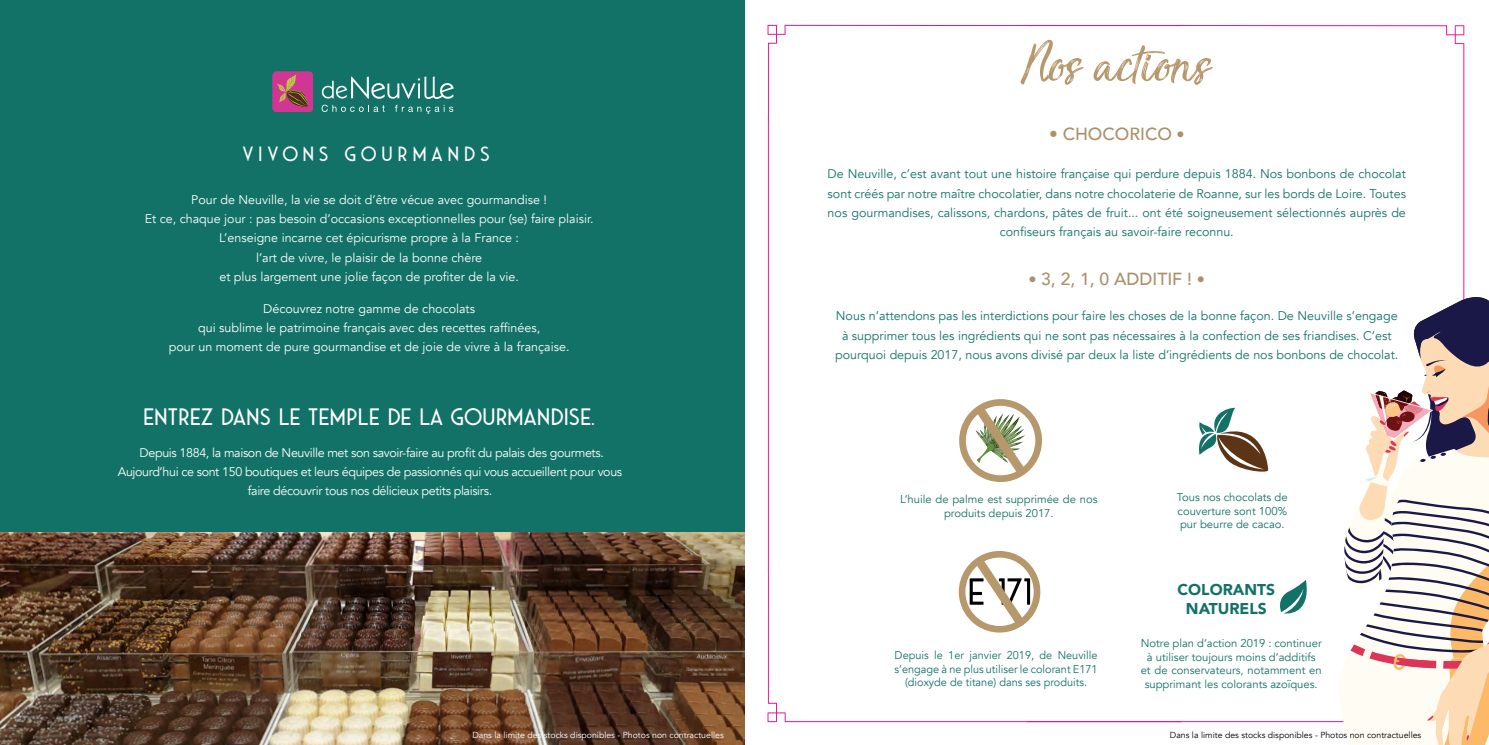
<style>
.page{position:relative;width:1489px;height:745px;background:#fff}
.page>*{position:absolute;margin:0;border:0;box-sizing:border-box;transform-origin:0 0}
.t1{font:72.5px "Sensations and Qualities";color:#b7986c}
.t2{font:23.75px "Saveur Sans Round";color:#fff}
.t3{font:20.62px "Saveur Sans Round";letter-spacing:.225em;color:#fff}
.t4{font:500 17.5px "Avenir";color:#ab906b}
.t5{font:900 15.62px "Avenir";color:#137267}
.t6{font:12.5px/19.2px "Avenir";color:#137267;text-align:center}
.t7{font:12.5px "Avenir";color:#fff}
.t8{font:12.5px/19.2px "Avenir";letter-spacing:-.03em;color:#fff;text-align:center}
.t9{font:11.25px/13.5px "Avenir";color:#137267;text-align:center}
.t10{font:8.75px "Avenir";color:#fff}
.t11{font:8.75px "Avenir";color:#000001}
.s1{font-size:16.25px}
</style>
<div class="page">
<div style="left:0;top:0;width:744px;height:744px;background:#137267"></div>
<div style="left:272px;top:71px;width:41px;height:41px;background:#d33595;border-radius:4px"></div>
<svg style="left:276px;top:74px;width:32px;height:33px"></svg>
<svg style="left:322px;top:76px;width:131px;height:23px"></svg>
<svg style="left:321px;top:105px;width:64px;height:7px"></svg>
<svg style="left:395px;top:105px;width:58px;height:9px"></svg>
<svg style="left:767px;top:25px;width:259px;height:696px"></svg>
<svg style="left:1336px;top:292px;width:153px;height:453px"></svg>
<svg style="left:959px;top:399px;width:82px;height:82px"></svg>
<svg style="left:958px;top:550px;width:82px;height:82px"></svg>
<svg style="left:1199px;top:407px;width:69px;height:65px"></svg>
<svg style="left:1280px;top:580px;width:27px;height:34px"></svg>
<img style="left:0;top:532px;width:744px;height:212px">
<p class="t3" style="left:242px;top:143px;width:249px">VIVONS GOURMANDS</p>
<p class="t7" style="left:191px;top:192px;width:357px">Pour de Neuville, la vie se doit d’être vécue avec gourmandise !</p>
<p class="t7" style="left:145px;top:211px;width:450px">Et ce, chaque jour : pas besoin d’occasions exceptionnelles pour (se) faire plaisir.</p>
<p class="t7" style="left:219px;top:230px;width:301px">L’enseigne incarne cet épicurisme propre à la France :</p>
<p class="t7" style="left:256px;top:250px;width:228px">l’art de vivre, le plaisir de la bonne chère</p>
<p class="t7" style="left:219px;top:269px;width:301px">et plus largement une jolie façon de profiter de la vie.</p>
<p class="t7" style="left:263px;top:301px;width:213px">Découvrez notre gamme de chocolats</p>
<p class="t7" style="left:198px;top:320px;width:343px">qui sublime le patrimoine français avec des recettes raffinées,</p>
<p class="t7" style="left:169px;top:339px;width:402px">pour un moment de pure gourmandise et de joie de vivre à la française.</p>
<p class="t2" style="left:143px;top:404px;width:453px">ENTREZ DANS LE TEMPLE DE LA GOURMANDISE.</p>
<p class="t8" style="left:140px;top:443px;width:465px">Depuis 1884, la maison de Neuville met son savoir-faire au profit du palais des gourmets.</p>
<p class="t8" style="left:118px;top:462px;width:506px">Aujourd’hui ce sont 150 boutiques et leurs équipes de passionnés qui vous accueillent pour vous faire découvrir tous nos délicieux petits plaisirs.</p>
<p class="t1" style="left:1020px;top:29px;width:194px">Nos actions</p>
<p class="t4" style="left:1048px;top:118px;width:137px">• CHOCORICO <span class="s1">•</span></p>
<p class="t6" style="left:827px;top:164px;width:580px">De Neuville, c’est avant tout une histoire française qui perdure depuis 1884. Nos bonbons de chocolat sont créés par notre maître chocolatier, dans notre chocolaterie de Roanne, sur les bords de Loire. Toutes nos gourmandises, calissons, chardons, pâtes de fruit... ont été soigneusement sélectionnés auprès de confiseurs français au savoir-faire reconnu.</p>
<p class="t4" style="left:1028px;top:263px;width:178px"><span class="s1">•</span> 3, 2, 1, 0 ADDITIF ! <span class="s1">•</span></p>
<p class="t6" style="left:835px;top:306px;width:564px">Nous n’attendons pas les interdictions pour faire les choses de la bonne façon. De Neuville s’engage à supprimer tous les ingrédients qui ne sont pas nécessaires à la confection de ses friandises. C’est pourquoi depuis 2017, nous avons divisé par deux la liste d’ingrédients de nos bonbons de chocolat.</p>
<p class="t9" style="left:900px;top:492px;width:199px">L’huile de palme est supprimée de nos produits depuis 2017.</p>
<p class="t9" style="left:1176px;top:490px;width:112px;text-align:justify">Tous nos chocolats de couverture sont 100% pur beurre de cacao.</p>
<p class="t9" style="left:894px;top:648px;width:204px">Depuis le 1er janvier 2019, de Neuville s’engage à ne plus utiliser le colorant E171 (dioxyde de titane) dans ses produits.</p>
<p class="t5" style="left:1177px;top:575px;width:99px">COLORANTS</p>
<p class="t5" style="left:1185px;top:595px;width:82px">NATURELS</p>
<p class="t9" style="left:1140px;top:636px;width:183px">Notre plan d’action 2019 : continuer à utiliser toujours moins d’additifs</p>
<p class="t9" style="left:1140px;top:663px;width:183px">et de conservateurs, notamment en supprimant les colorants azoïques.</p>
<p class="t10" style="left:472px;top:729px;width:253px">Dans la limite des stocks disponibles - Photos non contractuelles</p>
<p class="t11" style="left:1169px;top:729px;width:253px">Dans la limite des stocks disponibles - Photos non contractuelles</p>
</div>
